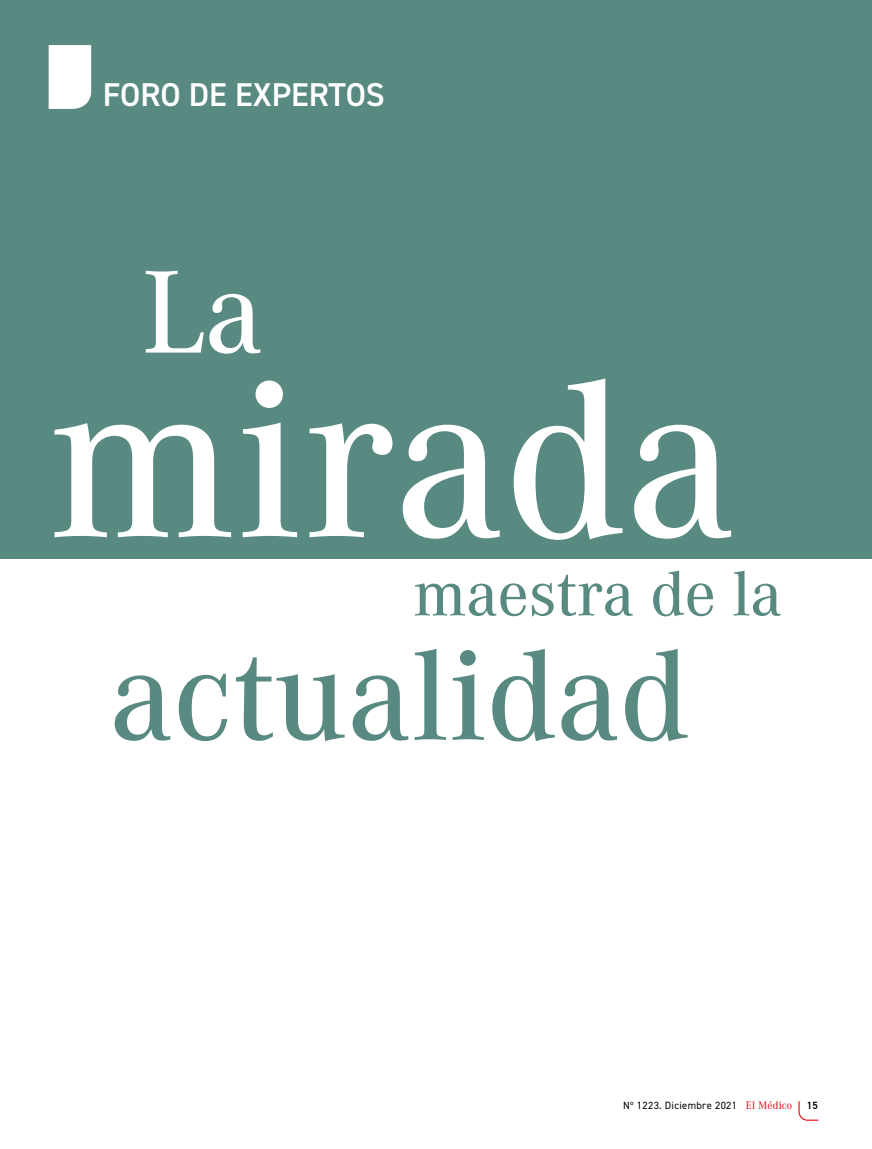
<style>
.page{position:relative;width:872px;height:1149px;background:#fff}
.page>*{position:absolute;margin:0;border:0;box-sizing:border-box;transform-origin:0 0}
.t1{font:500 232.5px "Corporate A Pro";color:#fff}
.t2{font:500 133.35px "Corporate A Pro";color:#588a82}
.t3{font:500 122.1px "Corporate A Pro";color:#fff}
.t4{font:500 66px "Corporate A Pro";color:#588a82}
.t5{font:600 33px "DIN2014";color:#fff}
.t6{font:10.5px "DIN2014";letter-spacing:.03em;color:#000}
.t7{font:10.5px "DIN2014";color:#000}
.t8{font:600 10.5px "DIN2014";color:#000}
.t9{font:700 10.5px "DIN2014";color:#000}
.s1{font-family:"Corporate A Pro";font-weight:500;font-size:11.25px;color:#dc002e}
.s2{font-family:"Corporate A";font-size:11.25px;color:#e30613}
</style>
<div class="page">
<svg style="left:798px;top:1101px;width:21px;height:19px"></svg>
<div style="left:2px;top:0;width:870px;height:559px;background:#588a82"></div>
<div style="left:49px;top:45px;width:42px;height:64px;background:#fff"></div>
<h3 class="t5" style="left:103px;top:73px;width:283px">FORO DE EXPERTOS</h3>
<h3 class="t3" style="left:142px;top:229px;width:122px">La</h3>
<h1 class="t1" style="left:48px;top:302px;width:689px">mirada</h1>
<h3 class="t4" style="left:413px;top:549px;width:370px">maestra de la</h3>
<h2 class="t2" style="left:110px;top:605px;width:581px">actualidad</h2>
<p class="t7" style="left:633px;top:1095px;width:152px">Nº 1221. Octubre 2021 <span class="s1">El Médico</span></p>
<p class="t9" style="left:810px;top:1094px;width:7px">7</p>
<p class="t6" style="left:623px;top:1098px;width:171px">Nº 1223. Diciembre 2021 <span class="s2">El Médico</span></p>
<p class="t8" style="left:806px;top:1098px;width:13px">15</p>
</div>
